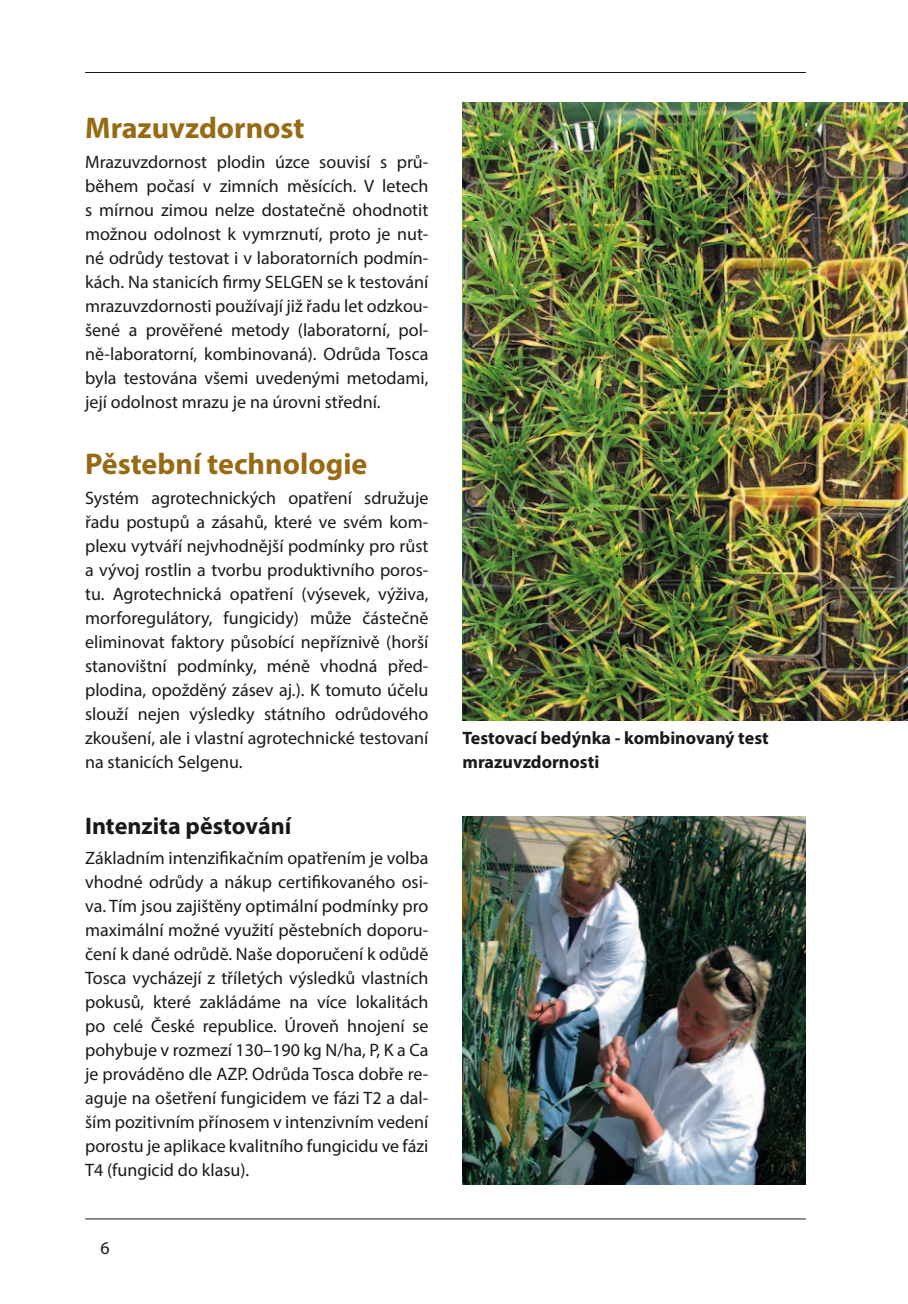
<style>
.page{position:relative;width:908px;height:1304px;background:#fff}
.page>*{position:absolute;margin:0;border:0;box-sizing:border-box;transform-origin:0 0}
.t1{font:700 30px "Myriad Pro";color:#976a14}
.t2{font:700 24px "Myriad Pro";color:#1b181c}
.t3{font:18px/24px "Myriad Pro";color:#1b181c;text-align:justify}
.t4{font:700 18px/24px "Myriad Pro";color:#1b181c}
</style>
<div class="page">
<hr style="left:85px;top:1218px;width:720px;height:1px;background:#1b181c">
<hr style="left:85px;top:72px;width:720px;height:1px;background:#1b181c">
<img style="left:462px;top:102px;width:445px;height:618px">
<img style="left:462px;top:816px;width:343px;height:369px">
<h1 class="t1" style="left:85px;top:108px;width:221px">Mrazuvzdornost</h1>
<p class="t3" style="left:85px;top:150px;width:345px">Mrazuvzdornost plodin úzce souvisí s prů&shy;během počasí v zimních měsících. V letech s mírnou zimou nelze dostatečně ohodnotit možnou odolnost k vymrznutí, proto je nut&shy;né odrůdy testovat i v laboratorních podmín&shy;kách. Na stanicích firmy SELGEN se k testování mrazuvzdornosti používají již řadu let odzkou&shy;šené a prověřené metody (laboratorní, pol&shy;ně-laboratorní, kombinovaná). Odrůda Tosca byla testována všemi uvedenými metodami, její odolnost mrazu je na úrovni střední.</p>
<h1 class="t1" style="left:85px;top:444px;width:284px">Pěstební technologie</h1>
<p class="t3" style="left:85px;top:486px;width:345px">Systém agrotechnických opatření sdružuje řadu postupů a zásahů, které ve svém kom&shy;plexu vytváří nejvhodnější podmínky pro růst a vývoj rostlin a tvorbu produktivního poros&shy;tu. Agrotechnická opatření (výsevek, výživa, morforegulátory, fungicidy) může částečně eliminovat faktory působící nepříznivě (horší stanovištní podmínky, méně vhodná před&shy;plodina, opožděný zásev aj.). K tomuto účelu slouží nejen výsledky státního odrůdového zkoušení, ale i vlastní agrotechnické testovaní na stanicích Selgenu.</p>
<h2 class="t2" style="left:85px;top:810px;width:208px">Intenzita pěstování</h2>
<p class="t3" style="left:85px;top:846px;width:345px">Základním intenzifikačním opatřením je volba vhodné odrůdy a nákup certifikovaného osi&shy;va. Tím jsou zajištěny optimální podmínky pro maximální možné využití pěstebních doporu&shy;čení k dané odrůdě. Naše doporučení k odůdě Tosca vycházejí z tříletých výsledků vlastních pokusů, které zakládáme na více lokalitách po celé České republice. Úroveň hnojení se pohybuje v rozmezí 130–190 kg N/ha, P, K a Ca je prováděno dle AZP. Odrůda Tosca dobře re&shy;aguje na ošetření fungicidem ve fázi T2 a dal&shy;ším pozitivním přínosem v intenzivním vedení porostu je aplikace kvalitního fungicidu ve fázi T4 (fungicid do klasu).</p>
<p class="t3" style="left:100px;top:1236px;width:11px">6</p>
<p class="t4" style="left:462px;top:725px;width:307px">Testovací bedýnka - kombinovaný test mrazuvzdornosti</p>
</div>
